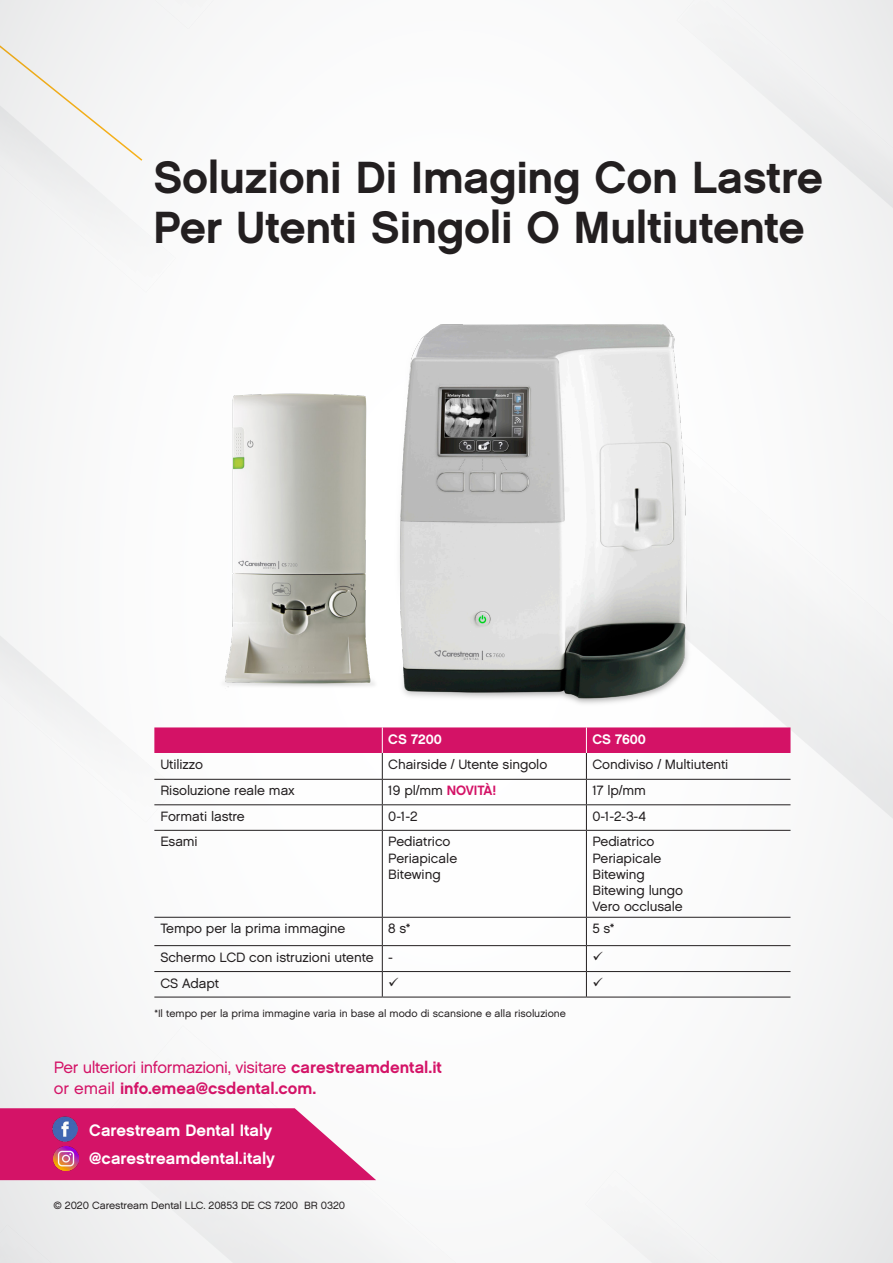
<style>
.page{position:relative;width:893px;height:1263px;background:#f9f9fa}
.page>*{position:absolute;margin:0;border:0;box-sizing:border-box;transform-origin:0 0}
.Header_-_Secondary{font:45px/49.5px "Chalet New York Nineteen Sixty";letter-spacing:-.005em;color:#231f20}
.t1{font:16.5px "Chalet London Nineteen Sixty";letter-spacing:-.025em;color:#d41367}
.t2{font:16.5px "Chalet New York Nineteen Sixty";color:#fff}
.t3{font:16.5px "Chalet New York Nineteen Sixty";color:#d41367}
.t4{font:13.8px "Chalet New York Nineteen Sixty";color:#fff}
.chart_text{font:13.5px/16.2px "Chalet London Nineteen Sixty";letter-spacing:-.005em;color:#231f20}
.Legal{font:10.5px "Chalet London Nineteen Sixty";color:#231f20}
.s1{font-family:"Chalet New York Nineteen Sixty";color:#d41367}
.s2{font-family:"Chalet New York Nineteen Sixty"}
.s3{font-family:"Chalet London Nineteen Sixty"}
</style>
<div class="page">
<svg style="left:0;top:0;width:143px;height:162px"></svg>
<img style="left:400px;top:324px;width:289px;height:379px">
<img style="left:225px;top:393px;width:148px;height:294px">
<svg style="left:154px;top:727px;width:636px;height:103px"></svg>
<hr style="left:154px;top:830px;width:228px;height:1px;background:#231f20">
<hr style="left:382px;top:830px;width:204px;height:1px;background:#231f20">
<hr style="left:382px;top:831px;width:1px;height:86px;background:#231f20">
<hr style="left:586px;top:830px;width:204px;height:1px;background:#231f20">
<hr style="left:586px;top:831px;width:1px;height:86px;background:#231f20">
<hr style="left:154px;top:917px;width:228px;height:1px;background:#231f20">
<hr style="left:382px;top:917px;width:204px;height:1px;background:#231f20">
<hr style="left:586px;top:917px;width:204px;height:1px;background:#231f20">
<hr style="left:154px;top:945px;width:228px;height:1px;background:#231f20">
<hr style="left:382px;top:945px;width:204px;height:1px;background:#231f20">
<hr style="left:586px;top:945px;width:204px;height:1px;background:#231f20">
<hr style="left:154px;top:971px;width:228px;height:1px;background:#231f20">
<hr style="left:382px;top:971px;width:204px;height:1px;background:#231f20">
<svg style="left:382px;top:918px;width:1px;height:79px"></svg>
<hr style="left:586px;top:971px;width:204px;height:1px;background:#231f20">
<svg style="left:586px;top:918px;width:1px;height:79px"></svg>
<hr style="left:154px;top:997px;width:228px;height:1px;background:#231f20">
<hr style="left:382px;top:997px;width:204px;height:1px;background:#231f20">
<hr style="left:586px;top:997px;width:204px;height:1px;background:#231f20">
<svg style="left:0;top:1108px;width:376px;height:72px;background:#d82d77"></svg>
<img style="left:53px;top:1117px;width:25px;height:24px">
<img style="left:54px;top:1146px;width:24px;height:25px">
<p class="Header_-_Secondary" style="left:153px;top:152px;width:671px">Soluzioni Di Imaging Con Lastre<br>Per Utenti Singoli O Multiutente</p>
<p class="t4" style="left:388px;top:730px;width:55px">CS 7200</p>
<p class="t4" style="left:592px;top:730px;width:55px">CS 7600</p>
<p class="chart_text" style="left:160px;top:756px;width:44px">Utilizzo</p>
<p class="chart_text" style="left:388px;top:756px;width:161px">Chairside / Utente singolo</p>
<p class="chart_text" style="left:592px;top:756px;width:137px">Condiviso / Multiutenti</p>
<p class="chart_text" style="left:160px;top:782px;width:136px">Risoluzione reale max</p>
<p class="chart_text" style="left:388px;top:782px;width:109px">19 pl/mm <span class="s1">NOVITÀ!</span></p>
<p class="chart_text" style="left:592px;top:782px;width:55px">17 lp/mm</p>
<p class="chart_text" style="left:160px;top:808px;width:86px">Formati lastre</p>
<p class="chart_text" style="left:388px;top:808px;width:31px">0-1-2</p>
<p class="chart_text" style="left:592px;top:808px;width:55px">0-1-2-3-4</p>
<p class="chart_text" style="left:160px;top:833px;width:39px">Esami</p>
<p class="chart_text" style="left:388px;top:833px;width:70px">Pediatrico<br>Periapicale<br>Bitewing</p>
<p class="chart_text" style="left:592px;top:833px;width:92px">Pediatrico<br>Periapicale<br>Bitewing<br>Bitewing lungo<br>Vero occlusale</p>
<p class="chart_text" style="left:160px;top:920px;width:187px">Tempo per la prima immagine</p>
<p class="chart_text" style="left:388px;top:920px;width:24px">8 s*</p>
<p class="chart_text" style="left:592px;top:920px;width:24px">5 s*</p>
<p class="chart_text" style="left:160px;top:949px;width:215px">Schermo LCD con istruzioni utente</p>
<p class="chart_text" style="left:388px;top:949px;width:6px">-</p>
<p class="chart_text" style="left:160px;top:975px;width:60px">CS Adapt</p>
<p class="Legal" style="left:154px;top:1007px;width:413px">*Il tempo per la prima immagine varia in base al modo di scansione e alla risoluzione</p>
<p class="t1" style="left:54px;top:1057px;width:390px">Per ulteriori informazioni, visitare <span class="s2">carestreamdental.it</span></p>
<p class="t3" style="left:54px;top:1078px;width:264px"><span class="s3">or email</span> info.emea@csdental.com.</p>
<p class="t2" style="left:89px;top:1120px;width:184px">Carestream Dental Italy</p>
<p class="t2" style="left:89px;top:1148px;width:187px">@carestreamdental.italy</p>
<p class="Legal" style="left:54px;top:1198px;width:293px">© 2020 Carestream Dental LLC. 20853 DE CS 7200 BR 0320</p>
</div>
